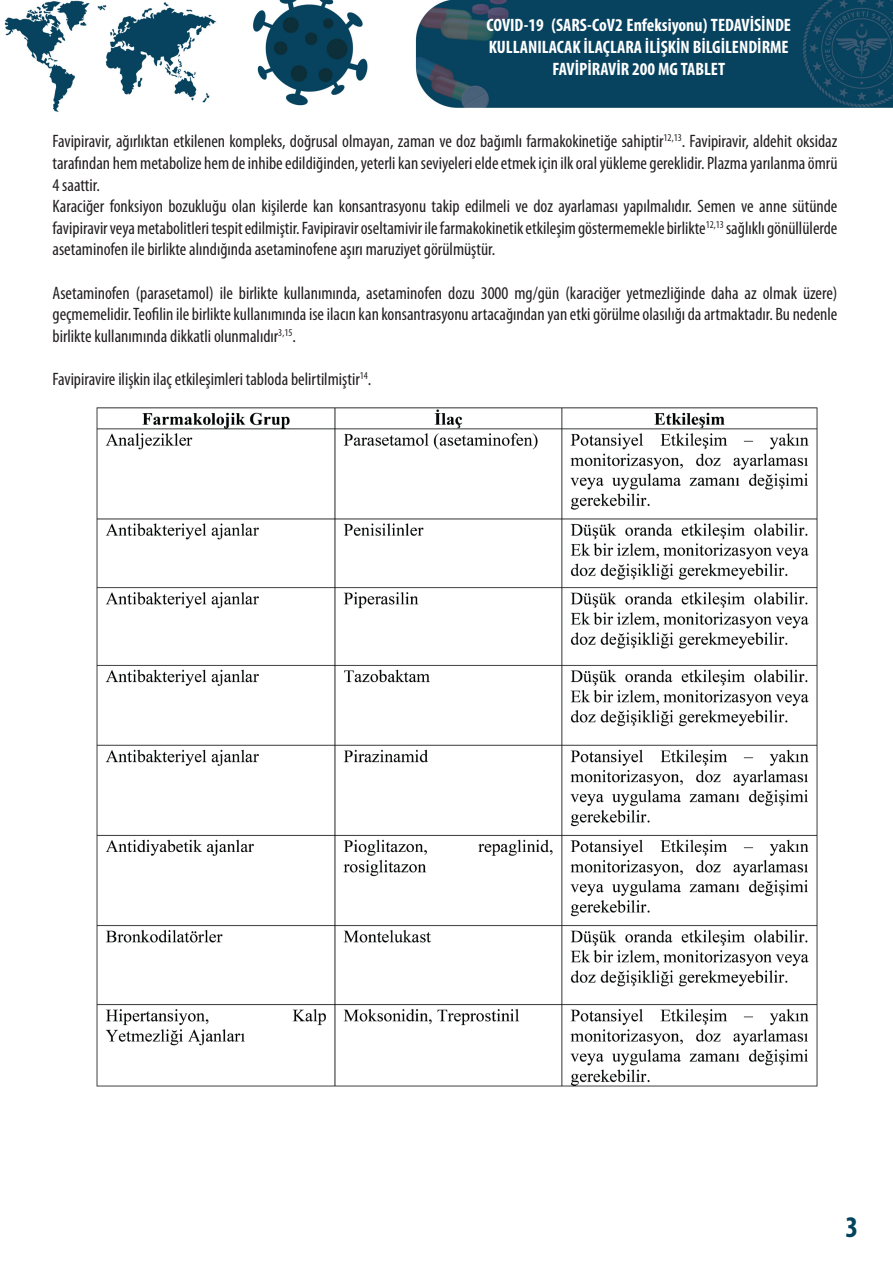
<style>
.page{position:relative;width:893px;height:1263px;background:#fff}
.page>*{position:absolute;margin:0;border:0;box-sizing:border-box;transform-origin:0 0}
.t1{font:700 condensed 30px "Myriad Pro";color:#02435e}
.t2{font:condensed 18px/21.6px "Myriad Pro";color:#231f20;text-align:justify}
.t3{font:700 condensed 18px/21.6px "Myriad Pro";color:#fff;text-align:center}
</style>
<div class="page">
<img style="left:4px;top:0;width:889px;height:112px">
<img style="left:96px;top:407px;width:722px;height:680px">
<p class="t3" style="left:486px;top:14px;width:306px">COVID-19 (SARS-CoV2 Enfeksiyonu) TEDAVİSİNDE<br>KULLANILACAK İLAÇLARA İLİŞKİN BİLGİLENDİRME<br>FAVİPİRAVİR 200 MG TABLET</p>
<p class="t2" style="left:52px;top:130px;width:786px">Favipiravir, ağırlıktan etkilenen kompleks, doğrusal olmayan, zaman ve doz bağımlı farmakokinetiğe sahiptir<sup>12,13</sup>. Favipiravir, aldehit oksidaz tarafından hem metabolize hem de inhibe edildiğinden, yeterli kan seviyeleri elde etmek için ilk oral yükleme gereklidir. Plazma yarılanma ömrü 4 saattir.</p>
<p class="t2" style="left:52px;top:195px;width:786px">Karaciğer fonksiyon bozukluğu olan kişilerde kan konsantrasyonu takip edilmeli ve doz ayarlaması yapılmalıdır. Semen ve anne sütünde favipiravir veya metabolitleri tespit edilmiştir. Favipiravir oseltamivir ile farmakokinetik etkileşim göstermemekle birlikte<sup>12,13</sup> sağlıklı gönüllülerde asetaminofen ile birlikte alındığında asetaminofene aşırı maruziyet görülmüştür.</p>
<p class="t2" style="left:52px;top:282px;width:786px">Asetaminofen (parasetamol) ile birlikte kullanımında, asetaminofen dozu 3000 mg/gün (karaciğer yetmezliğinde daha az olmak üzere) geçmemelidir. Teofilin ile birlikte kullanımında ise ilacın kan konsantrasyonu artacağından yan etki görülme olasılığı da artmaktadır. Bu nedenle birlikte kullanımında dikkatli olunmalıdır<sup>3,15</sup>.</p>
<p class="t2" style="left:52px;top:368px;width:320px">Favipiravire ilişkin ilaç etkileşimleri tabloda belirtilmiştir<sup>14</sup>.</p>
<p class="t1" style="left:845px;top:1209px;width:14px">3</p>
</div>
